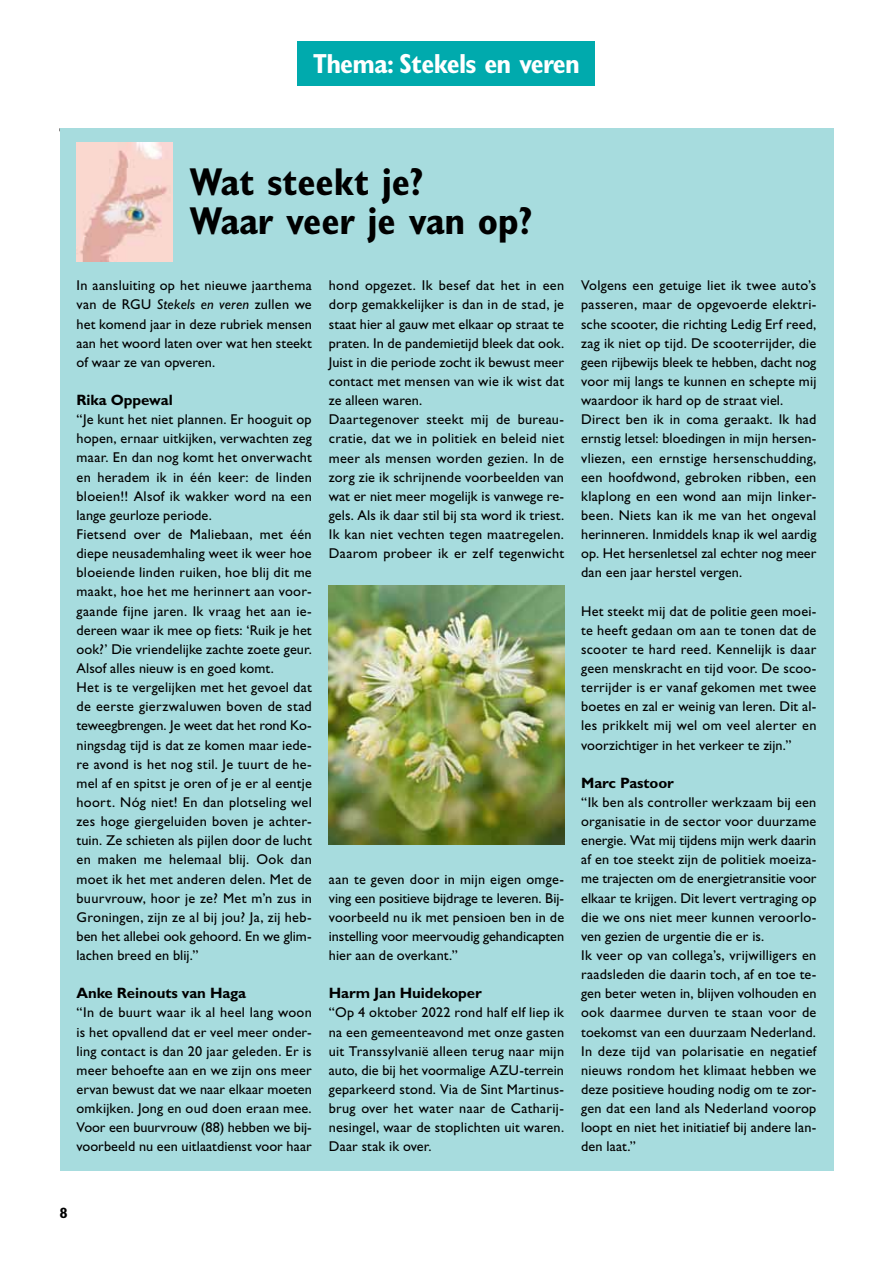
<style>
.page{position:relative;width:893px;height:1263px;background:#fff}
.page>*{position:absolute;margin:0;border:0;box-sizing:border-box;transform-origin:0 0}
.t1{font:700 condensed 39px/39px "Gill Sans Std";letter-spacing:-.005em;color:#000}
.t2{font:700 condensed 27.6px "Gill Sans Std";letter-spacing:-.025em;color:#fff}
.t3{font:700 15px "Gill Sans Std";letter-spacing:-.005em;color:#000}
.t4{font:14.25px/19.2px "Gill Sans Std";letter-spacing:.01em;color:#000;text-align:justify}
.s1{font-style:italic}
</style>
<div class="page">
<div style="left:60px;top:128px;width:773px;height:1042px;background:#a7dcde"></div>
<img style="left:329px;top:585px;width:235px;height:259px">
<img style="left:77px;top:142px;width:96px;height:119px">
<div style="left:298px;top:42px;width:297px;height:44px;background:#00aaad"></div>
<h2 class="t2" style="left:313px;top:47px;width:268px">Thema: Stekels en veren</h2>
<h1 class="t1" style="left:190px;top:162px;width:345px">Wat steekt je?<br>Waar veer je van op?</h1>
<p class="t4" style="left:77px;top:276px;width:237px">In aansluiting op het nieuwe jaarthema van de RGU <span class="s1">Stekels en veren</span> zullen we het komend jaar in deze rubriek mensen aan het woord laten over wat hen steekt of waar ze van opveren.</p>
<p class="t3" style="left:77px;top:391px;width:98px">Rika Oppewal</p>
<p class="t4" style="left:77px;top:410px;width:237px;text-align:left">“Je kunt het niet plannen. Er hooguit op hopen, ernaar uitkijken, verwachten zeg maar. En dan nog komt het onverwacht en heradem ik in één keer: de linden bloeien!! Alsof ik wakker word na een lange geurloze periode.<br>Fietsend over de Maliebaan, met één diepe neusademhaling weet ik weer hoe bloeiende linden ruiken, hoe blij dit me maakt, hoe het me herinnert aan voor&shy;gaande fijne jaren. Ik vraag het aan ie&shy;dereen waar ik mee op fiets: ‘Ruik je het ook?’ Die vriendelijke zachte zoete geur.<br>Alsof alles nieuw is en goed komt.<br>Het is te vergelijken met het gevoel dat de eerste gierzwaluwen boven de stad teweegbrengen. Je weet dat het rond Ko&shy;ningsdag tijd is dat ze komen maar iede&shy;re avond is het nog stil. Je tuurt de he&shy;mel af en spitst je oren of je er al eentje hoort. Nóg niet! En dan plotseling wel zes hoge giergeluiden boven je achter&shy;tuin. Ze schieten als pijlen door de lucht en maken me helemaal blij. Ook dan moet ik het met anderen delen. Met de buurvrouw, hoor je ze? Met m’n zus in Groningen, zijn ze al bij jou? Ja, zij heb&shy;ben het allebei ook gehoord. En we glim&shy;lachen breed en blij.”</p>
<p class="t3" style="left:77px;top:984px;width:171px">Anke Reinouts van Haga</p>
<p class="t4" style="left:77px;top:1003px;width:237px">“In de buurt waar ik al heel lang woon is het opvallend dat er veel meer onder&shy;ling contact is dan 20 jaar geleden. Er is meer behoefte aan en we zijn ons meer ervan bewust dat we naar elkaar moeten omkijken. Jong en oud doen eraan mee.<br>Voor een buurvrouw (88) hebben we bij&shy;voorbeeld nu een uitlaatdienst voor haar</p>
<p class="t4" style="left:329px;top:276px;width:237px;text-align:left">hond opgezet. Ik besef dat het in een dorp gemakkelijker is dan in de stad, je staat hier al gauw met elkaar op straat te praten. In de pandemietijd bleek dat ook.<br>Juist in die periode zocht ik bewust meer contact met mensen van wie ik wist dat ze alleen waren.<br>Daartegenover steekt mij de bureau&shy;cratie, dat we in politiek en beleid niet meer als mensen worden gezien. In de zorg zie ik schrijnende voorbeelden van wat er niet meer mogelijk is vanwege re&shy;gels. Als ik daar stil bij sta word ik triest.<br>Ik kan niet vechten tegen maatregelen.<br>Daarom probeer ik er zelf tegenwicht</p>
<p class="t4" style="left:329px;top:869px;width:237px">aan te geven door in mijn eigen omge&shy;ving een positieve bijdrage te leveren. Bij&shy;voorbeeld nu ik met pensioen ben in de instelling voor meervoudig gehandicapten hier aan de overkant.”</p>
<p class="t3" style="left:329px;top:984px;width:155px">Harm Jan Huidekoper</p>
<p class="t4" style="left:329px;top:1003px;width:237px">“Op 4 oktober 2022 rond half elf liep ik na een gemeenteavond met onze gasten uit Transsylvanië alleen terug naar mijn auto, die bij het voormalige AZU-terrein geparkeerd stond. Via de Sint Martinus&shy;brug over het water naar de Catharij&shy;nesingel, waar de stoplichten uit waren.<br>Daar stak ik over.</p>
<p class="t4" style="left:581px;top:276px;width:237px;text-align:left">Volgens een getuige liet ik twee auto’s passeren, maar de opgevoerde elektri&shy;sche scooter, die richting Ledig Erf reed, zag ik niet op tijd. De scooterrijder, die geen rijbewijs bleek te hebben, dacht nog voor mij langs te kunnen en schepte mij waardoor ik hard op de straat viel.<br>Direct ben ik in coma geraakt. Ik had ernstig letsel: bloedingen in mijn hersen&shy;vliezen, een ernstige hersenschudding, een hoofdwond, gebroken ribben, een klaplong en een wond aan mijn linker&shy;been. Niets kan ik me van het ongeval herinneren. Inmiddels knap ik wel aardig op. Het hersenletsel zal echter nog meer dan een jaar herstel vergen.</p>
<p class="t4" style="left:581px;top:601px;width:237px">Het steekt mij dat de politie geen moei&shy;te heeft gedaan om aan te tonen dat de scooter te hard reed. Kennelijk is daar geen menskracht en tijd voor. De scoo&shy;terrijder is er vanaf gekomen met twee boetes en zal er weinig van leren. Dit al&shy;les prikkelt mij wel om veel alerter en voorzichtiger in het verkeer te zijn.”</p>
<p class="t3" style="left:581px;top:774px;width:94px">Marc Pastoor</p>
<p class="t4" style="left:581px;top:793px;width:237px;text-align:left">“Ik ben als controller werkzaam bij een organisatie in de sector voor duurzame energie. Wat mij tijdens mijn werk daarin af en toe steekt zijn de politiek moeiza&shy;me trajecten om de energietransitie voor elkaar te krijgen. Dit levert vertraging op die we ons niet meer kunnen veroorlo&shy;ven gezien de urgentie die er is.<br>Ik veer op van collega’s, vrijwilligers en raadsleden die daarin toch, af en toe te&shy;gen beter weten in, blijven volhouden en ook daarmee durven te staan voor de toekomst van een duurzaam Nederland.<br>In deze tijd van polarisatie en negatief nieuws rondom het klimaat hebben we deze positieve houding nodig om te zor&shy;gen dat een land als Nederland voorop loopt en niet het initiatief bij andere lan&shy;den laat.”</p>
<p class="t3" style="left:60px;top:1204px;width:10px">8</p>
</div>
